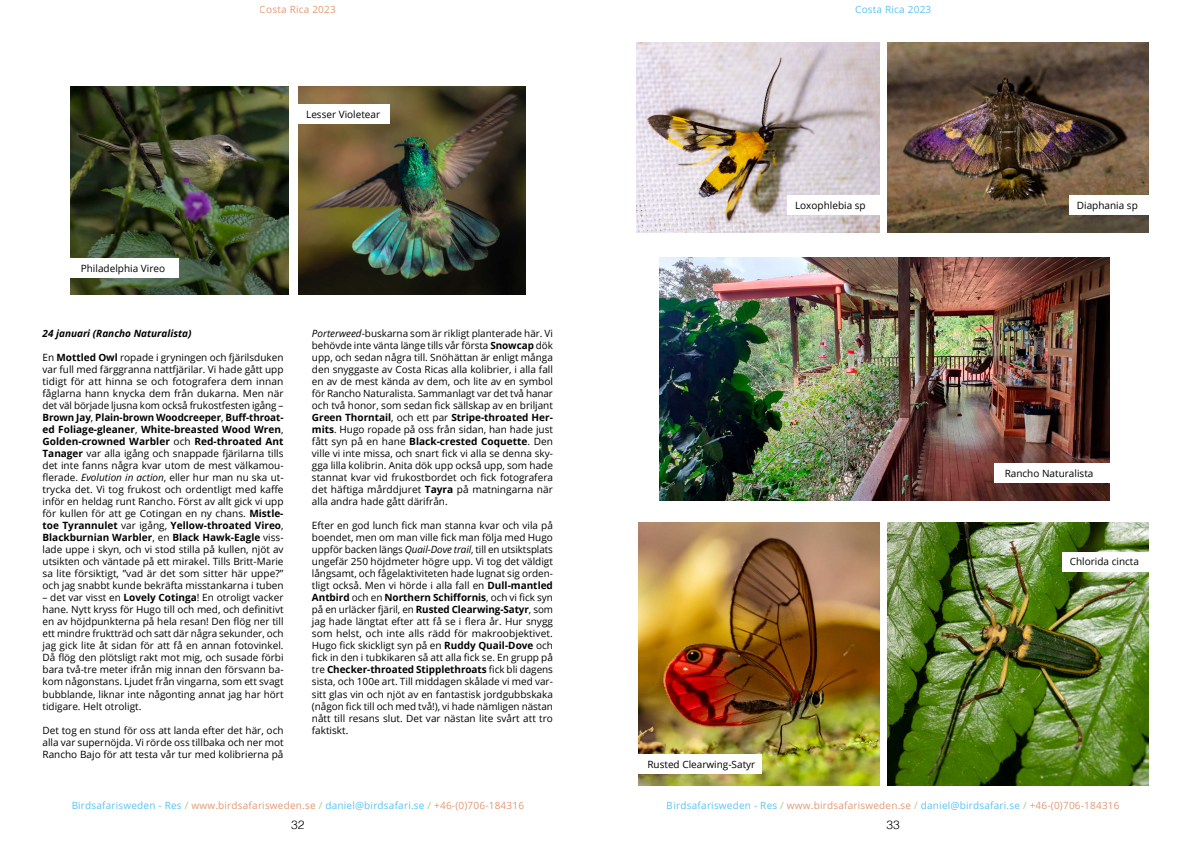
<style>
.page{position:relative;width:1191px;height:842px;background:#fff}
.page>*{position:absolute;margin:0;border:0;box-sizing:border-box;transform-origin:0 0}
.t1{font:300 12px "Helvetica";color:#000}
.t2{font:10px/12px "Open Sans";color:#000;text-align:justify}
.t3{font:10px "Open Sans";letter-spacing:.02em;color:#00a1e6}
.t4{font:italic 700 10px "Open Sans";color:#000}
.t5{font:10px "Open Sans";letter-spacing:.02em;color:#cd6228}
.s1{font-weight:700}
.s2{font-style:italic}
.s3{color:#75ae41}
.s4{color:#cd6228}
</style>
<div class="page">
<img style="left:659px;top:258px;width:450px;height:242px">
<img style="left:638px;top:523px;width:241px;height:262px">
<img style="left:70px;top:86px;width:218px;height:209px">
<img style="left:887px;top:43px;width:261px;height:189px">
<img style="left:637px;top:43px;width:242px;height:189px">
<img style="left:298px;top:86px;width:227px;height:209px">
<img style="left:887px;top:523px;width:261px;height:262px">
<div style="left:293px;top:104px;width:97px;height:20px;background:#fff"></div>
<div style="left:629px;top:754px;width:132px;height:20px;background:#fff"></div>
<div style="left:57px;top:258px;width:122px;height:20px;background:#fff"></div>
<div style="left:1062px;top:552px;width:114px;height:19px;background:#fff"></div>
<div style="left:1069px;top:195px;width:97px;height:20px;background:#fff"></div>
<div style="left:787px;top:195px;width:97px;height:20px;background:#fff"></div>
<div style="left:994px;top:463px;width:132px;height:20px;background:#fff"></div>
<p class="t5" style="left:260px;top:2px;width:78px">Costa Rica 2023</p>
<p class="t3" style="left:855px;top:3px;width:78px">Costa Rica 2023</p>
<p class="t2" style="left:306px;top:108px;width:76px">Lesser Violetear</p>
<p class="t2" style="left:81px;top:262px;width:86px">Philadelphia Vireo</p>
<p class="t4" style="left:43px;top:327px;width:150px">24 januari (Rancho Naturalista)</p>
<p class="t2" style="left:43px;top:352px;width:243px">En <span class="s1">Mottled Owl</span> ropade i gryningen och fjärilsduken var full med färggranna nattfjärilar. Vi hade gått upp tidigt för att hinna se och fotografera dem innan fåglarna hann knycka dem från dukarna. Men när det väl började ljusna kom också frukostfesten igång – <span class="s1">Brown Jay</span>, <span class="s1">Plain-brown Woodcreeper</span>, <span class="s1">Buff-throat&shy;ed Foliage-gleaner</span>, <span class="s1">White-breasted Wood Wren</span>, <span class="s1">Golden-crowned Warbler</span> och <span class="s1">Red-throated Ant Tanager</span> var alla igång och snappade fjärilarna tills det inte fanns några kvar utom de mest välkamou&shy;flerade. <span class="s2">Evolution in action</span>, eller hur man nu ska ut&shy;trycka det. Vi tog frukost och ordentligt med kaffe inför en heldag runt Rancho. Först av allt gick vi upp för kullen för att ge Cotingan en ny chans. <span class="s1">Mistle&shy;toe Tyrannulet</span> var igång, <span class="s1">Yellow-throated Vireo</span>, <span class="s1">Blackburnian Warbler</span>, en <span class="s1">Black Hawk-Eagle</span> viss&shy;lade uppe i skyn, och vi stod stilla på kullen, njöt av utsikten och väntade på ett mirakel. Tills Britt-Marie sa lite försiktigt, ”vad är det som sitter här uppe?” och jag snabbt kunde bekräfta misstankarna i tuben</p>
<p class="t2" style="left:43px;top:592px;width:242px">– det var visst en <span class="s1">Lovely Cotinga</span>! En otroligt vacker hane. Nytt kryss för Hugo till och med, och definitivt en av höjdpunkterna på hela resan! Den flög ner till ett mindre fruktträd och satt där några sekunder, och jag gick lite åt sidan för att få en annan fotovinkel.<br>Då flög den plötsligt rakt mot mig, och susade förbi bara två-tre meter ifrån mig innan den försvann ba&shy;kom någonstans. Ljudet från vingarna, som ett svagt bubblande, liknar inte någonting annat jag har hört tidigare. Helt otroligt.</p>
<p class="t2" style="left:43px;top:724px;width:242px">Det tog en stund för oss att landa efter det här, och alla var supernöjda. Vi rörde oss tillbaka och ner mot Rancho Bajo för att testa vår tur med kolibrierna på</p>
<p class="t2" style="left:312px;top:328px;width:243px"><span class="s2">Porterweed</span>-buskarna som är rikligt planterade här. Vi behövde inte vänta länge tills vår första <span class="s1">Snowcap</span> dök upp, och sedan några till. Snöhättan är enligt många den snyggaste av Costa Ricas alla kolibrier, i alla fall en av de mest kända av dem, och lite av en symbol för Rancho Naturalista. Sammanlagt var det två hanar och två honor, som sedan fick sällskap av en briljant <span class="s1">Green Thorntail</span>, och ett par <span class="s1">Stripe-throated Her&shy;mits</span>. Hugo ropade på oss från sidan, han hade just fått syn på en hane <span class="s1">Black-crested Coquette</span>. Den ville vi inte missa, och snart fick vi alla se denna sky&shy;gga lilla kolibrin. Anita dök upp också upp, som hade stannat kvar vid frukostbordet och fick fotografera det häftiga mårddjuret <span class="s1">Tayra</span> på matningarna när alla andra hade gått därifrån.</p>
<p class="t2" style="left:312px;top:520px;width:243px">Efter en god lunch fick man stanna kvar och vila på boendet, men om man ville fick man följa med Hugo uppför backen längs <span class="s2">Quail-Dove trail</span>, till en utsiktsplats ungefär 250 höjdmeter högre upp. Vi tog det väldigt långsamt, och fågelaktiviteten hade lugnat sig orden&shy;tligt också. Men vi hörde i alla fall en <span class="s1">Dull-mantled Antbird</span> och en <span class="s1">Northern Schiffornis</span>, och vi fick syn på en urläcker fjäril, en <span class="s1">Rusted Clearwing-Satyr</span>, som jag hade längtat efter att få se i flera år. Hur snygg som helst, och inte alls rädd för makroobjektivet.<br>Hugo fick skickligt syn på en <span class="s1">Ruddy Quail-Dove</span> och fick in den i tubkikaren så att alla fick se. En grupp på tre <span class="s1">Checker-throated Stipplethroats</span> fick bli dagens sista, och 100e art. Till middagen skålade vi med var&shy;sitt glas vin och njöt av en fantastisk jordgubbskaka (någon fick till och med två!), vi hade nämligen nästan nått till resans slut. Det var nästan lite svårt att tro faktiskt.</p>
<p class="t2" style="left:795px;top:199px;width:72px">Loxophlebia sp</p>
<p class="t2" style="left:1076px;top:199px;width:62px">Diaphania sp</p>
<p class="t2" style="left:647px;top:758px;width:109px">Rusted Clearwing-Satyr</p>
<p class="t2" style="left:1004px;top:467px;width:90px">Rancho Naturalista</p>
<p class="t2" style="left:1069px;top:555px;width:71px">Chlorida cincta</p>
<p class="t3" style="left:71px;top:798px;width:454px">Birdsafarisweden - Res <span class="s3">/</span> <span class="s4">www.birdsafarisweden.se</span> <span class="s3">/</span> daniel@birdsafari.se <span class="s3">/</span> <span class="s4">+46-(0)706-184316</span></p>
<p class="t3" style="left:667px;top:798px;width:454px">Birdsafarisweden - Res <span class="s3">/</span> <span class="s4">www.birdsafarisweden.se</span> <span class="s3">/</span> daniel@birdsafari.se <span class="s3">/</span> <span class="s4">+46-(0)706-184316</span></p>
<p class="t1" style="left:291px;top:815px;width:15px">32</p>
<p class="t1" style="left:886px;top:815px;width:15px">33</p>
</div>
